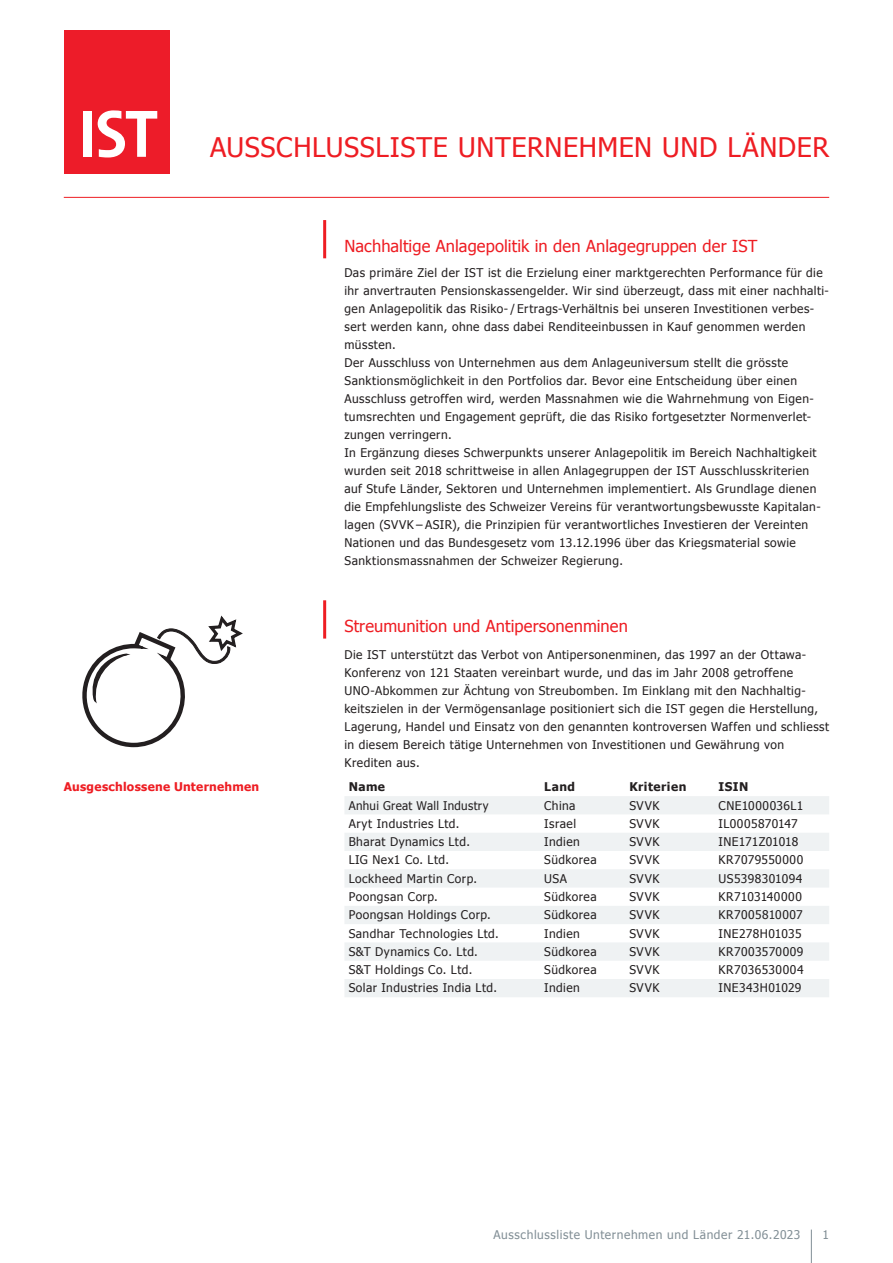
<style>
.page{position:relative;width:893px;height:1263px;background:#fff}
.page>*{position:absolute;margin:0;border:0;box-sizing:border-box;transform-origin:0 0}
.t1{font:27px "Tahoma";letter-spacing:.02em;color:#ee1d23}
.t2{font:16.5px "Tahoma";letter-spacing:.005em;color:#ee1d23}
.t3{font:12px/18px "Tahoma";letter-spacing:.04em;color:#231f20}
.t4{font:12px "Tahoma";letter-spacing:.05em;color:#828f96}
.t5{font:700 12px "Tahoma";letter-spacing:.025em;color:#ee1d23}
.t6{font:700 12px "Tahoma";letter-spacing:.04em;color:#231f20}
.t7{font:12px "Tahoma";letter-spacing:.01em;color:#231f20}
</style>
<div class="page">
<div style="left:65px;top:31px;width:105px;height:143px;background:#ed1c29"></div>
<div style="left:83px;top:111px;width:9px;height:46px;background:#fff"></div>
<svg style="left:98px;top:110px;width:59px;height:47px"></svg>
<hr style="left:64px;top:197px;width:765px;height:1px;background:#ee1d23">
<hr style="left:811px;top:1229px;width:1px;height:34px;background:#828f96">
<hr style="left:323px;top:220px;width:3px;height:38px;background:#ee1d23">
<hr style="left:323px;top:600px;width:3px;height:39px;background:#ee1d23">
<svg style="left:345px;top:796px;width:484px;height:201px;fill:#eff2f3"></svg>
<svg style="left:82px;top:615px;width:161px;height:133px"></svg>
<h1 class="t1" style="left:210px;top:129px;width:620px">AUSSCHLUSSLISTE UNTERNEHMEN UND LÄNDER</h1>
<p class="t5" style="left:64px;top:778px;width:197px">Ausgeschlossene Unternehmen</p>
<h2 class="t2" style="left:344px;top:235px;width:415px">Nachhaltige Anlagepolitik in den Anlagegruppen der IST</h2>
<p class="t3" style="left:344px;top:263px;width:486px">Das primäre Ziel der IST ist die Erzielung einer marktgerechten Performance für die ihr anvertrauten Pensionskassengelder. Wir sind überzeugt, dass mit einer nachhalti&shy;gen Anlagepolitik das Risiko-/ Ertrags-Verhältnis bei unseren Investitionen verbes&shy;sert werden kann, ohne dass dabei Renditeeinbussen in Kauf genommen werden müssten.<br>Der Ausschluss von Unternehmen aus dem Anlageuniversum stellt die grösste Sanktionsmöglichkeit in den Portfolios dar. Bevor eine Entscheidung über einen Ausschluss getroffen wird, werden Massnahmen wie die Wahrnehmung von Eigen&shy;tumsrechten und Engagement geprüft, die das Risiko fortgesetzter Normenverlet&shy;zungen verringern.<br>In Ergänzung dieses Schwerpunkts unserer Anlagepolitik im Bereich Nachhaltigkeit wurden seit 2018 schrittweise in allen Anlagegruppen der IST Ausschlusskriterien auf Stufe Länder, Sektoren und Unternehmen implementiert. Als Grundlage dienen die Empfehlungsliste des Schweizer Vereins für verantwortungsbewusste Kapitalan&shy;lagen (SVVK – ASIR), die Prinzipien für verantwortliches Investieren der Vereinten Nationen und das Bundesgesetz vom 13.12.1996 über das Kriegsmaterial sowie Sanktionsmassnahmen der Schweizer Regierung.</p>
<h2 class="t2" style="left:344px;top:615px;width:285px">Streumunition und Antipersonenminen</h2>
<p class="t3" style="left:344px;top:645px;width:486px">Die IST unterstützt das Verbot von Antipersonenminen, das 1997 an der Ottawa-Konferenz von 121 Staaten vereinbart wurde, und das im Jahr 2008 getroffene UNO-Abkommen zur Ächtung von Streubomben. Im Einklang mit den Nachhaltig&shy;keitszielen in der Vermögensanlage positioniert sich die IST gegen die Herstellung, Lagerung, Handel und Einsatz von den genannten kontroversen Waffen und schliesst in diesem Bereich tätige Unternehmen von Investitionen und Gewährung von Krediten aus.</p>
<p class="t6" style="left:349px;top:778px;width:38px">Name</p>
<p class="t6" style="left:544px;top:778px;width:32px">Land</p>
<p class="t6" style="left:629px;top:778px;width:59px">Kriterien</p>
<p class="t6" style="left:719px;top:778px;width:31px">ISIN</p>
<p class="t3" style="left:349px;top:796px;width:141px">Anhui Great Wall Industry</p>
<p class="t3" style="left:544px;top:796px;width:33px">China</p>
<p class="t3" style="left:629px;top:796px;width:32px">SVVK</p>
<p class="t3" style="left:719px;top:796px;width:86px">CNE1000036L1</p>
<p class="t3" style="left:349px;top:814px;width:112px">Aryt Industries Ltd.</p>
<p class="t3" style="left:544px;top:814px;width:33px">Israel</p>
<p class="t3" style="left:629px;top:814px;width:32px">SVVK</p>
<p class="t3" style="left:719px;top:814px;width:80px">IL0005870147</p>
<p class="t3" style="left:349px;top:832px;width:123px">Bharat Dynamics Ltd.</p>
<p class="t3" style="left:544px;top:832px;width:37px">Indien</p>
<p class="t3" style="left:629px;top:832px;width:32px">SVVK</p>
<p class="t7" style="left:719px;top:834px;width:81px">INE171Z01018</p>
<p class="t3" style="left:349px;top:850px;width:102px">LIG Nex1 Co. Ltd.</p>
<p class="t3" style="left:544px;top:850px;width:54px">Südkorea</p>
<p class="t3" style="left:629px;top:850px;width:32px">SVVK</p>
<p class="t3" style="left:719px;top:850px;width:86px">KR7079550000</p>
<p class="t3" style="left:349px;top:869px;width:130px">Lockheed Martin Corp.</p>
<p class="t3" style="left:544px;top:869px;width:24px">USA</p>
<p class="t3" style="left:629px;top:869px;width:32px">SVVK</p>
<p class="t3" style="left:719px;top:869px;width:85px">US5398301094</p>
<p class="t3" style="left:349px;top:887px;width:91px">Poongsan Corp.</p>
<p class="t3" style="left:544px;top:887px;width:54px">Südkorea</p>
<p class="t3" style="left:629px;top:887px;width:32px">SVVK</p>
<p class="t3" style="left:719px;top:887px;width:85px">KR7103140000</p>
<p class="t3" style="left:349px;top:905px;width:144px">Poongsan Holdings Corp.</p>
<p class="t3" style="left:544px;top:905px;width:54px">Südkorea</p>
<p class="t3" style="left:629px;top:905px;width:32px">SVVK</p>
<p class="t3" style="left:719px;top:905px;width:86px">KR7005810007</p>
<p class="t3" style="left:349px;top:924px;width:152px">Sandhar Technologies Ltd.</p>
<p class="t3" style="left:544px;top:924px;width:37px">Indien</p>
<p class="t3" style="left:629px;top:924px;width:32px">SVVK</p>
<p class="t3" style="left:719px;top:924px;width:84px">INE278H01035</p>
<p class="t3" style="left:349px;top:942px;width:131px">S&amp;T Dynamics Co. Ltd.</p>
<p class="t3" style="left:544px;top:942px;width:54px">Südkorea</p>
<p class="t3" style="left:629px;top:942px;width:32px">SVVK</p>
<p class="t3" style="left:719px;top:942px;width:86px">KR7003570009</p>
<p class="t3" style="left:349px;top:960px;width:125px">S&amp;T Holdings Co. Ltd.</p>
<p class="t3" style="left:544px;top:960px;width:54px">Südkorea</p>
<p class="t3" style="left:629px;top:960px;width:32px">SVVK</p>
<p class="t3" style="left:719px;top:960px;width:86px">KR7036530004</p>
<p class="t3" style="left:349px;top:978px;width:150px">Solar Industries India Ltd.</p>
<p class="t3" style="left:544px;top:978px;width:37px">Indien</p>
<p class="t3" style="left:629px;top:978px;width:32px">SVVK</p>
<p class="t3" style="left:719px;top:978px;width:84px">INE343H01029</p>
<p class="t4" style="left:493px;top:1227px;width:308px">Ausschlussliste Unternehmen und Länder 21.06.2023</p>
<p class="t4" style="left:823px;top:1227px;width:8px">1</p>
</div>
